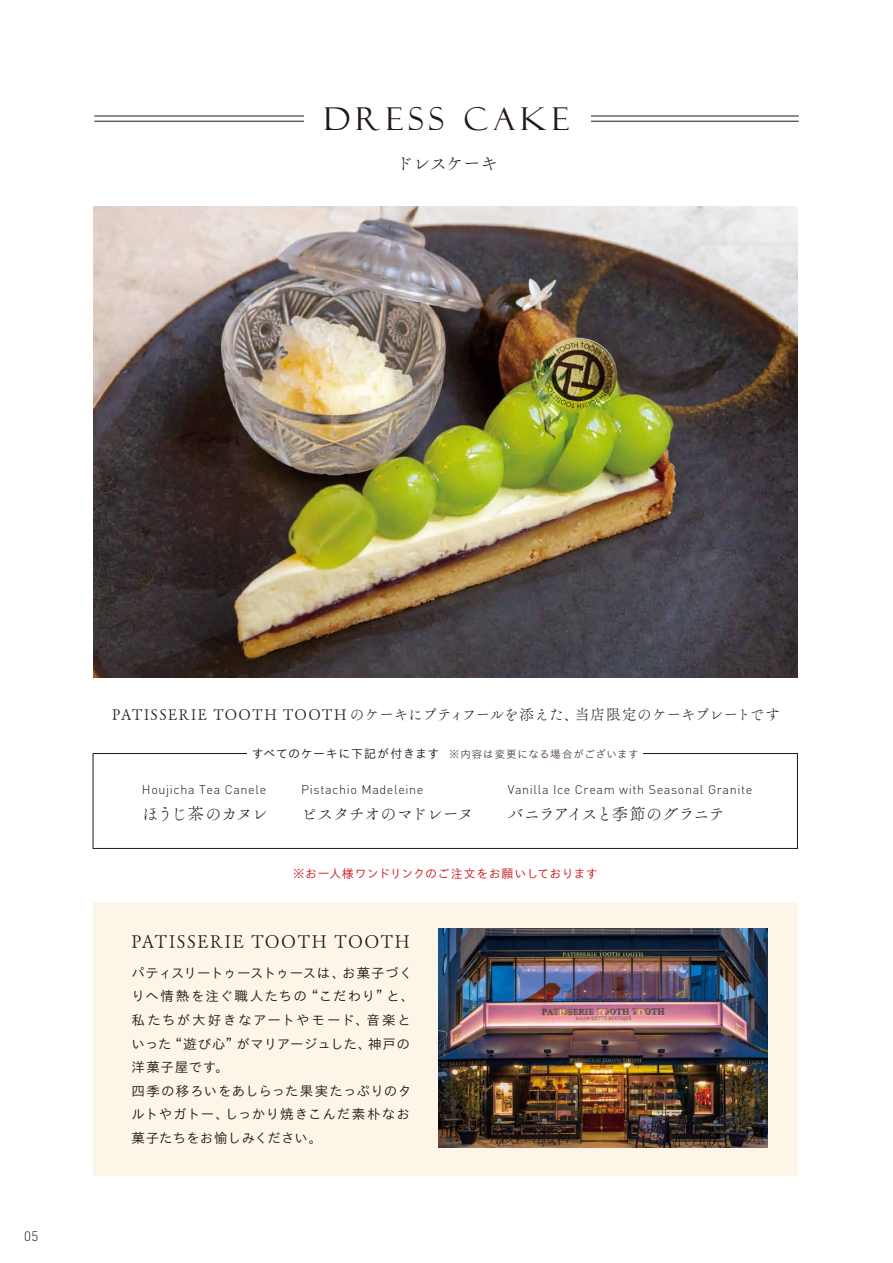
<style>
.page{position:relative;width:893px;height:1263px;background:#fff}
.page>*{position:absolute;margin:0;border:0;box-sizing:border-box;transform-origin:0 0}
.t1{font:31.5px "Felix Titling";letter-spacing:.17em;color:#231815}
.t2{font:18px "Tsuku A Old Min Pr 6 N L";letter-spacing:.08em;color:#231815}
.t3{font:16.5px "Tsuku A Old Min Pr 6 N L";letter-spacing:-.085em;color:#231815}
.t4{font:16.5px "Tsuku A Old Min Pr 6 N L";letter-spacing:-.065em;color:#231815}
.t5{font:16.5px "Tsuku A Old Min Pr 6 N L";letter-spacing:-.1em;color:#231815}
.t6{font:15px "Tsuku A Old Min Pr 6 N L";letter-spacing:.02em;color:#231815}
.t7{font:300 13.5px/23.5px "TB Go Pro";letter-spacing:.045em;color:#231815}
.t8{font:13.5px "DINT Light";color:#231815}
.t9{font:12.6px "DINT Light";letter-spacing:.05em;color:#231815}
.t10{font:300 12px "TB Go Pro";letter-spacing:.01em;color:#cc141d}
.t11{font:300 10.5px "TB Go Pro";letter-spacing:.065em;color:#55463f}
.s1{font-size:12px;color:#231815}
</style>
<div class="page">
<hr style="left:94px;top:116px;width:705px;height:1px;background:#231815">
<hr style="left:94px;top:121px;width:705px;height:1px;background:#231815">
<div style="left:304px;top:103px;width:286px;height:34px;background:#fff"></div>
<img style="left:93px;top:207px;width:704px;height:470px">
<div style="left:93px;top:753px;width:705px;height:96px;border:1px solid #231815"></div>
<div style="left:247px;top:744px;width:396px;height:19px;background:#fff"></div>
<div style="left:93px;top:902px;width:704px;height:274px;background:#fdf5e8"></div>
<img style="left:439px;top:928px;width:329px;height:220px">
<h1 class="t1" style="left:324px;top:101px;width:247px">DRESS CAKE</h1>
<h2 class="t2" style="left:395px;top:148px;width:104px">ドレスケーキ</h2>
<p class="t8" style="left:24px;top:1227px;width:16px">05</p>
<p class="t6" style="left:112px;top:701px;width:669px">PATISSERIE TOOTH TOOTH のケーキにプティフールを添えた、当店限定のケーキプレートです</p>
<p class="t11" style="left:252px;top:745px;width:388px"><span class="s1">すべてのケーキに下記が付きます</span> ※内容は変更になる場合がございます</p>
<p class="t9" style="left:142px;top:782px;width:126px">Houjicha Tea Canele</p>
<p class="t5" style="left:142px;top:799px;width:127px">ほうじ茶のカヌレ</p>
<p class="t9" style="left:301px;top:782px;width:124px">Pistachio Madeleine</p>
<p class="t4" style="left:301px;top:799px;width:174px">ピスタチオのマドレーヌ</p>
<p class="t9" style="left:508px;top:782px;width:246px">Vanilla Ice Cream with Seasonal Granite</p>
<p class="t3" style="left:508px;top:799px;width:219px">バニラアイスと季節のグラニテ</p>
<p class="t10" style="left:293px;top:864px;width:307px">※お一人様ワンドリンクのご注文をお願いしております</p>
<h2 class="t2" style="left:132px;top:925px;width:280px">PATISSERIE TOOTH TOOTH</h2>
<p class="t7" style="left:132px;top:960px;width:284px">パティスリートゥーストゥースは、お菓子づくりへ情熱を注ぐ職人たちの“こだわり”と、私たちが大好きなアートやモード、音楽といった“遊び心”がマリアージュした、神戸の洋菓子屋です。<br>四季の移ろいをあしらった果実たっぷりのタルトやガトー、しっかり焼きこんだ素朴なお菓子たちをお愉しみください。</p>
</div>
